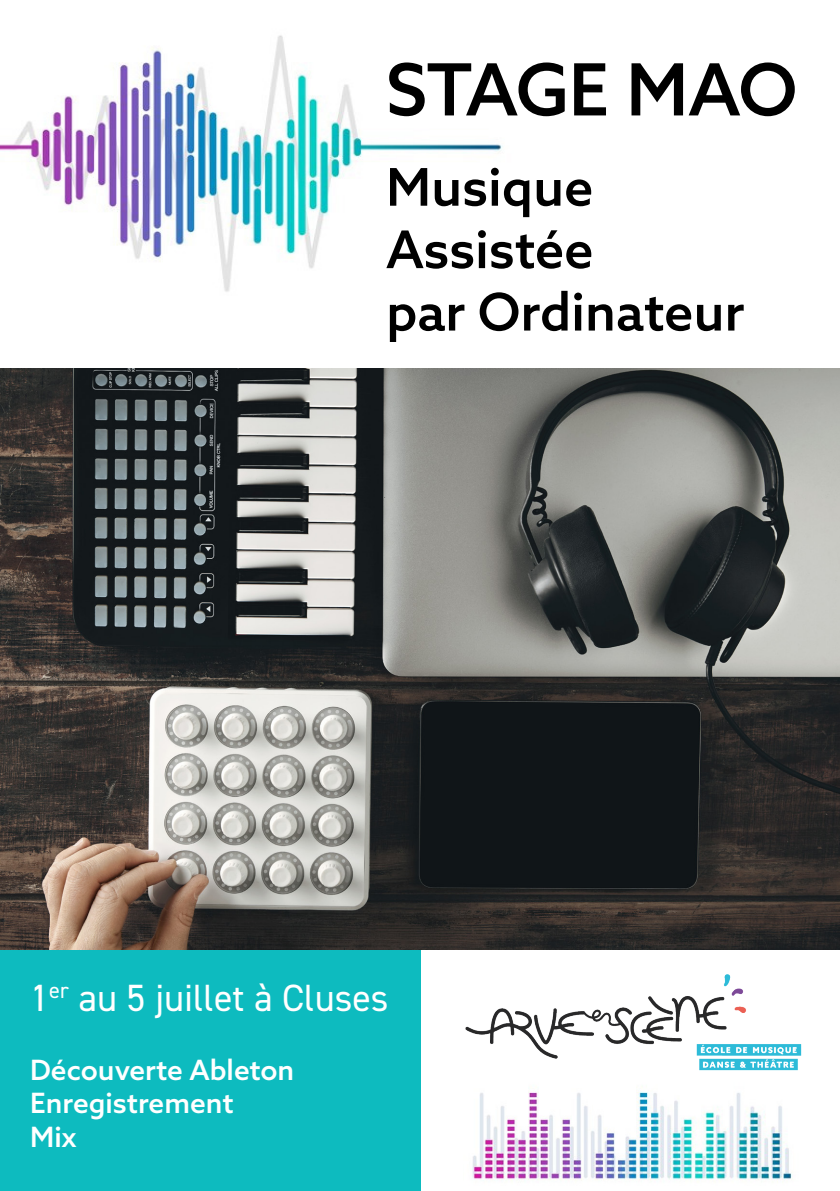
<style>
.page{position:relative;width:840px;height:1191px;background:#fff}
.page>*{position:absolute;margin:0;border:0;box-sizing:border-box;transform-origin:0 0}
.t1{font:500 72px "Azo Sans";letter-spacing:-.02em;color:#000}
.t2{font:500 52px "Azo Sans";color:#000}
.t3{font:38px "DIN2014";color:#fff}
.t4{font:500 28px "Azo Sans";color:#fff}
</style>
<div class="page">
<img style="left:0;top:35px;width:503px;height:257px">
<img style="left:420px;top:1074px;width:373px;height:117px">
<img style="left:465px;top:974px;width:336px;height:97px">
<div style="left:0;top:948px;width:420px;height:243px;background:#0dbbbf"></div>
<img style="left:0;top:368px;width:839px;height:581px">
<p class="t1" style="left:386px;top:43px;width:412px">STAGE MAO</p>
<p class="t2" style="left:386px;top:153px;width:209px">Musique</p>
<p class="t2" style="left:386px;top:216px;width:209px">Assistée</p>
<p class="t2" style="left:386px;top:278px;width:359px">par Ordinateur</p>
<p class="t3" style="left:30px;top:974px;width:360px">1<sup>er</sup> au 5 juillet à Cluses</p>
<p class="t4" style="left:30px;top:1051px;width:265px">Découverte Ableton</p>
<p class="t4" style="left:30px;top:1085px;width:205px">Enregistrement</p>
<p class="t4" style="left:30px;top:1118px;width:48px">Mix</p>
</div>
